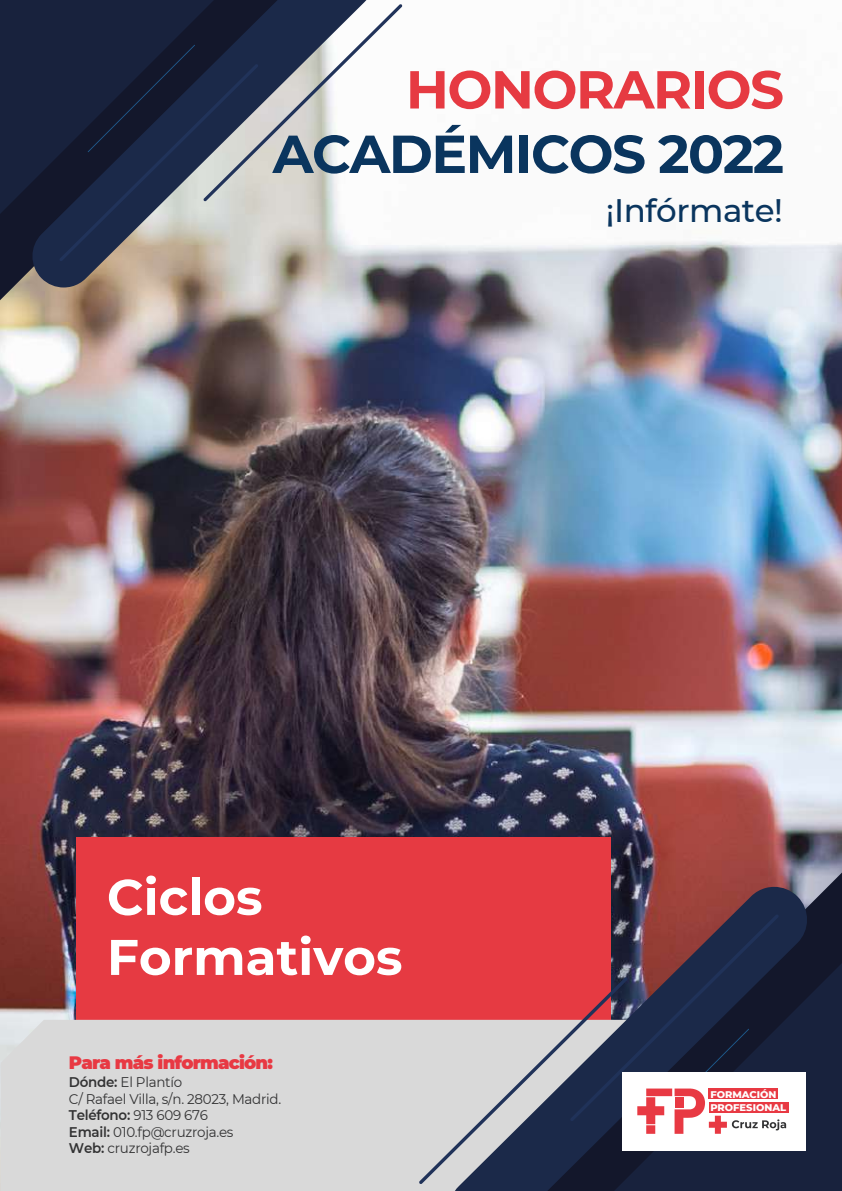
<style>
.page{position:relative;width:842px;height:1191px;background:#fff}
.page>*{position:absolute;margin:0;border:0;box-sizing:border-box;transform-origin:0 0}
.t1{font:700 53.4px "Montserrat";letter-spacing:-.03em;color:#0a355e}
.t2{font:700 53.4px "Montserrat";letter-spacing:-.03em;color:#e63a42}
.t3{font:700 50px/60px "Montserrat";color:#fff}
.t4{font:500 32.4px "Montserrat";letter-spacing:-.015em;color:#0a355e}
.t5{font:900 18px "Montserrat";letter-spacing:-.045em;color:#e83943}
.t6{font:14px/16.4px "Montserrat";letter-spacing:-.02em;color:#323233;scale:.96 1}
.t7{font:800 9.8px/13px "Montserrat";color:#fff}
.s1{font-weight:600}
</style>
<div class="page">
<img style="left:0;top:5px;width:842px;height:1186px">
<svg style="left:0;top:214px;width:300px;height:86px;background:#7c716d"></svg>
<svg style="left:0;top:0;width:32px;height:214px;background:#17213b"></svg>
<svg style="left:32px;top:0;width:345px;height:287px;background:#5f5f68"></svg>
<svg style="left:59px;top:4px;width:343px;height:257px"></svg>
<div style="left:77px;top:838px;width:534px;height:185px;background:#e63a42"></div>
<div style="left:1px;top:1019px;width:445px;height:172px;background:#d9d9d9"></div>
<svg style="left:611px;top:864px;width:231px;height:91px;background:#694751"></svg>
<svg style="left:807px;top:955px;width:35px;height:236px;background:#17203b"></svg>
<div style="left:419px;top:1019px;width:27px;height:165px;background:#d9d9d9"></div>
<svg style="left:446px;top:887px;width:361px;height:304px"></svg>
<svg style="left:570px;top:914px;width:209px;height:207px;background:#56394d"></svg>
<div style="left:622px;top:1071px;width:184px;height:79px;background:#fff"></div>
<div style="left:709px;top:1101px;width:79px;height:11px;background:#e83943"></div>
<svg style="left:636px;top:1028px;width:150px;height:106px"></svg>
<h1 class="t2" style="left:406px;top:51px;width:380px">HONORARIOS</h1>
<h1 class="t1" style="left:273px;top:115px;width:513px">ACADÉMICOS 2022</h1>
<h3 class="t4" style="left:606px;top:188px;width:178px">¡Infórmate!</h3>
<h2 class="t3" style="left:107px;top:864px;width:297px">Ciclos<br>Formativos</h2>
<p class="t5" style="left:69px;top:1049px;width:205px">Para más información:</p>
<p class="t6" style="left:69px;top:1073px;width:223px"><span class="s1">Dónde:</span> El Plantío<br>C/ Rafael Villa, s/n. 28023, Madrid.<br><span class="s1">Teléfono:</span> 913 609 676<br><span class="s1">Email:</span> 010.fp@cruzroja.es<br><span class="s1">Web:</span> cruzrojafp.es</p>
<p class="t7" style="left:710px;top:1087px;width:77px">FORMACIÓN<br>PROFESIONAL</p>
</div>
